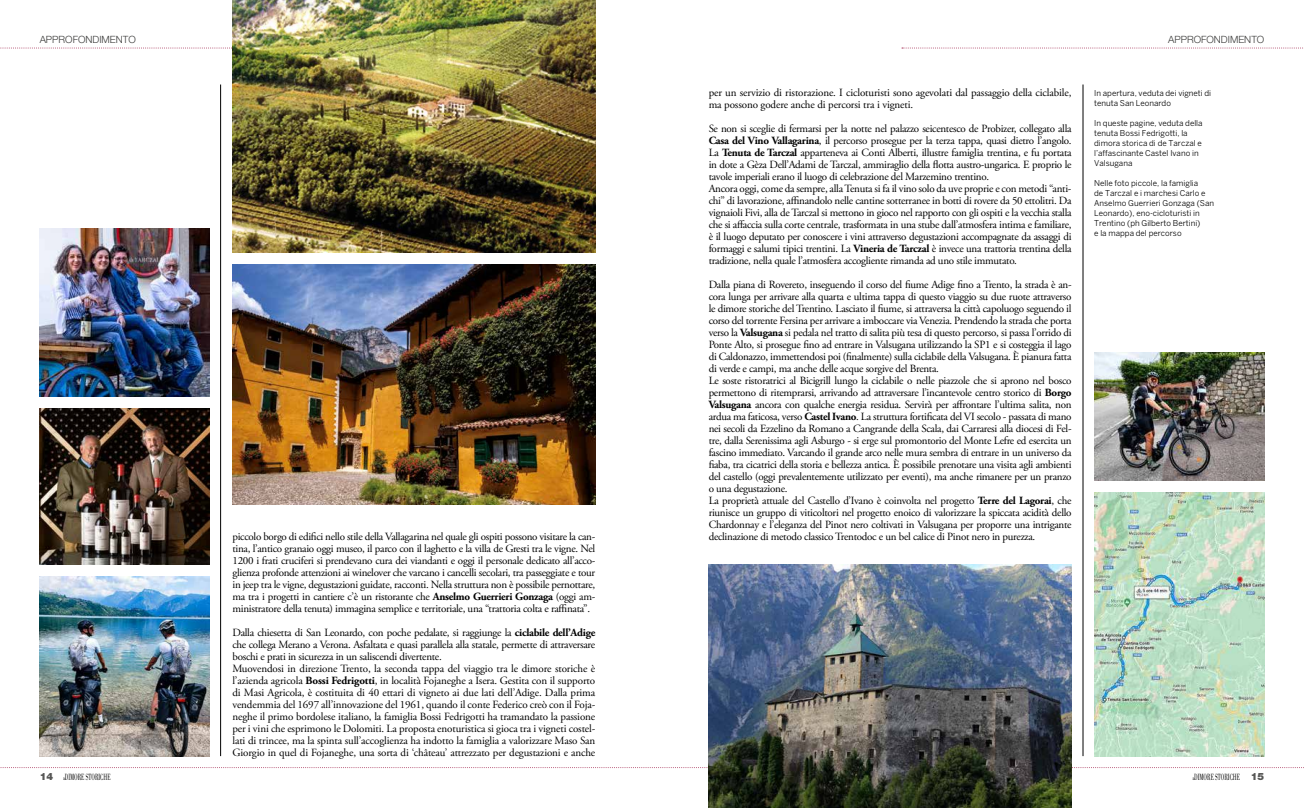
<style>
.page{position:relative;width:1304px;height:808px;background:#fff}
.page>*{position:absolute;margin:0;border:0;box-sizing:border-box;transform-origin:0 0}
.t1{font:11px/12px "Adobe Garamond Pro";letter-spacing:-.025em;color:#000}
.t2{font:300 10px "Helvetica Neue LT Std";color:#3c3c3b}
.t3{font:900 10px "Helvetica Neue LT Std";color:#575756}
.t4{font:9.3px "Bodoni Std";color:#000;scale:.57 1}
.t5{font:8px/10px "Benton Sans";color:#000}
.s1{font-weight:700}
.s2{font-style:italic;font-size:4.4px}
.s3{font-family:"Helvetica Neue LT Std";font-weight:900;font-size:10px;color:#575756}
</style>
<div class="page">
<svg style="left:0;top:48px;width:232px;height:1px"></svg>
<svg style="left:902px;top:48px;width:401px;height:1px"></svg>
<svg style="left:0;top:767px;width:1304px;height:1px"></svg>
<hr style="left:220px;top:84px;width:1px;height:672px;background:#000">
<hr style="left:1083px;top:84px;width:1px;height:672px;background:#000">
<img style="left:232px;top:0;width:363px;height:252px">
<img style="left:232px;top:264px;width:363px;height:240px">
<img style="left:40px;top:408px;width:170px;height:156px">
<img style="left:709px;top:564px;width:362px;height:244px">
<img style="left:40px;top:576px;width:170px;height:180px">
<img style="left:40px;top:228px;width:170px;height:168px">
<img style="left:1094px;top:492px;width:170px;height:264px">
<img style="left:1094px;top:352px;width:170px;height:128px">
<p class="t2" style="left:40px;top:33px;width:98px">APPROFONDIMENTO</p>
<p class="t2" style="left:1168px;top:33px;width:98px">APPROFONDIMENTO</p>
<p class="t1" style="left:232px;top:531px;width:364px;text-align:justify">piccolo borgo di edifici nello stile della Vallagarina nel quale gli ospiti possono visitare la can&shy;tina, l’antico granaio oggi museo, il parco con il laghetto e la villa de Gresti tra le vigne. Nel 1200 i frati cruciferi si prendevano cura dei viandanti e oggi il personale dedicato all’acco&shy;glienza profonde attenzioni ai winelover che varcano i cancelli secolari, tra passeggiate e tour in jeep tra le vigne, degustazioni guidate, racconti. Nella struttura non è possibile pernottare, ma tra i progetti in cantiere c’è un ristorante che <span class="s1">Anselmo Guerrieri Gonzaga</span> (oggi am&shy;ministratore della tenuta) immagina semplice e territoriale, una “trattoria colta e raffinata”.</p>
<p class="t1" style="left:232px;top:627px;width:364px">Dalla chiesetta di San Leonardo, con poche pedalate, si raggiunge la <span class="s1">ciclabile dell’Adige </span>che collega Merano a Verona. Asfaltata e quasi parallela alla statale, permette di attraversare boschi e prati in sicurezza in un saliscendi divertente.<br>Muovendosi in direzione Trento, la seconda tappa del viaggio tra le dimore storiche è l’azienda agricola <span class="s1">Bossi Fedrigotti</span>, in località Fojaneghe a Isera. Gestita con il supporto di Masi Agricola, è costituita di 40 ettari di vigneto ai due lati dell’Adige. Dalla prima vendemmia del 1697 all’innovazione del 1961, quando il conte Federico creò con il Foja&shy;neghe il primo bordolese italiano, la famiglia Bossi Fedrigotti ha tramandato la passione per i vini che esprimono le Dolomiti. La proposta enoturistica si gioca tra i vigneti costel&shy;lati di trincee, ma la spinta sull’accoglienza ha indotto la famiglia a valorizzare Maso San Giorgio in quel di Fojaneghe, una sorta di ‘château’ attrezzato per degustazioni e anche</p>
<p class="t1" style="left:709px;top:87px;width:364px">per un servizio di ristorazione. I cicloturisti sono agevolati dal passaggio della ciclabile, ma possono godere anche di percorsi tra i vigneti.</p>
<p class="t1" style="left:709px;top:123px;width:364px">Se non si sceglie di fermarsi per la notte nel palazzo seicentesco de Probizer, collegato alla <span class="s1">Casa del Vino Vallagarina</span>, il percorso prosegue per la terza tappa, quasi dietro l’angolo.<br>La <span class="s1">Tenuta de Tarczal</span> apparteneva ai Conti Alberti, illustre famiglia trentina, e fu portata in dote a Gèza Dell’Adami de Tarczal, ammiraglio della flotta austro-ungarica. E proprio le tavole imperiali erano il luogo di celebrazione del Marzemino trentino.<br>Ancora oggi, come da sempre, alla Tenuta si fa il vino solo da uve proprie e con metodi “anti&shy;chi” di lavorazione, affinandolo nelle cantine sotterranee in botti di rovere da 50 ettolitri. Da vignaioli Fivi, alla de Tarczal si mettono in gioco nel rapporto con gli ospiti e la vecchia stalla che si affaccia sulla corte centrale, trasformata in una stube dall’atmosfera intima e familiare, è il luogo deputato per conoscere i vini attraverso degustazioni accompagnate da assaggi di formaggi e salumi tipici trentini. La <span class="s1">Vineria de Tarczal</span> è invece una trattoria trentina della tradizione, nella quale l’atmosfera accogliente rimanda ad uno stile immutato.</p>
<p class="t1" style="left:709px;top:279px;width:364px">Dalla piana di Rovereto, inseguendo il corso del fiume Adige fino a Trento, la strada è an&shy;cora lunga per arrivare alla quarta e ultima tappa di questo viaggio su due ruote attraverso le dimore storiche del Trentino. Lasciato il fiume, si attraversa la città capoluogo seguendo il corso del torrente Fersina per arrivare a imboccare via Venezia. Prendendo la strada che porta verso la <span class="s1">Valsugana</span> si pedala nel tratto di salita più tesa di questo percorso, si passa l’orrido di Ponte Alto, si prosegue fino ad entrare in Valsugana utilizzando la SP1 e si costeggia il lago di Caldonazzo, immettendosi poi (finalmente) sulla ciclabile della Valsugana. È pianura fatta di verde e campi, ma anche delle acque sorgive del Brenta.<br>Le soste ristoratrici al Bicigrill lungo la ciclabile o nelle piazzole che si aprono nel bosco permettono di ritemprarsi, arrivando ad attraversare l’incantevole centro storico di <span class="s1">Borgo Valsugana</span> ancora con qualche energia residua. Servirà per affrontare l’ultima salita, non ardua ma faticosa, verso <span class="s1">Castel Ivano</span>. La struttura fortificata del VI secolo - passata di mano nei secoli da Ezzelino da Romano a Cangrande della Scala, dai Carraresi alla diocesi di Fel&shy;tre, dalla Serenissima agli Asburgo - si erge sul promontorio del Monte Lefre ed esercita un fascino immediato. Varcando il grande arco nelle mura sembra di entrare in un universo da fiaba, tra cicatrici della storia e bellezza antica. È possibile prenotare una visita agli ambienti del castello (oggi prevalentemente utilizzato per eventi), ma anche rimanere per un pranzo o una degustazione.<br>La proprietà attuale del Castello d’Ivano è coinvolta nel progetto <span class="s1">Terre del Lagorai</span>, che riunisce un gruppo di viticoltori nel progetto enoico di valorizzare la spiccata acidità dello Chardonnay e l’eleganza del Pinot nero coltivati in Valsugana per proporre una intrigante declinazione di metodo classico Trentodoc e un bel calice di Pinot nero in purezza.</p>
<p class="t5" style="left:1094px;top:88px;width:119px">In apertura, veduta dei vigneti di tenuta San Leonardo</p>
<p class="t5" style="left:1094px;top:118px;width:110px">In queste pagine, veduta della tenuta Bossi Fedrigotti, la dimora storica di de Tarczal e l’affascinante Castel Ivano in<br>Valsugana</p>
<p class="t5" style="left:1094px;top:178px;width:121px">Nelle foto piccole, la famiglia<br>de Tarczal e i marchesi Carlo e<br>Anselmo Guerrieri Gonzaga (San<br>Leonardo), eno-cicloturisti in<br>Trentino (ph Gilberto Bertini)<br>e la mappa del percorso</p>
<p class="t3" style="left:40px;top:771px;width:15px">14</p>
<p class="t4" style="left:63px;top:772px;width:84px"><span class="s2">le</span> DIMORE STORICHE</p>
<p class="t4" style="left:1193px;top:772px;width:127px"><span class="s2">le</span> DIMORE STORICHE <span class="s3">15</span></p>
</div>
